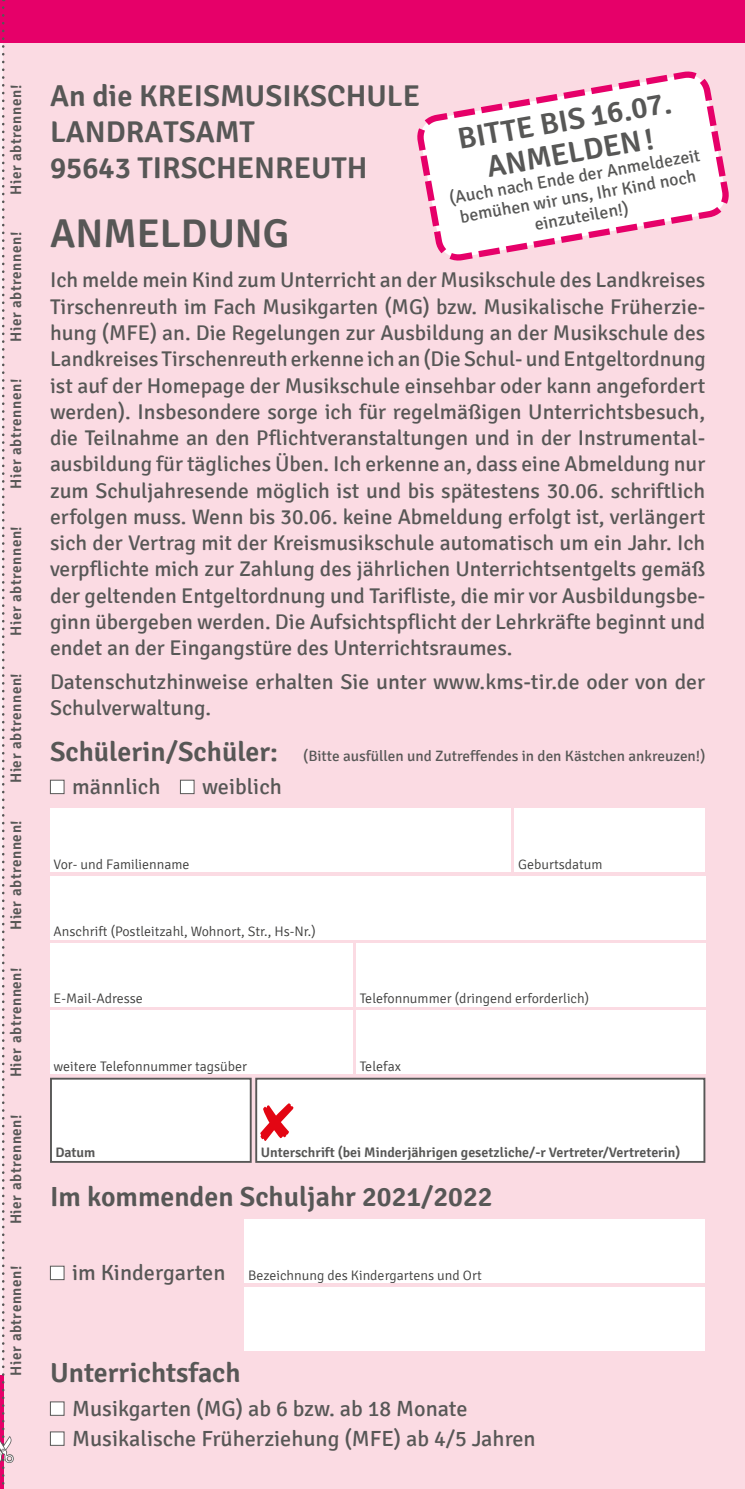
<style>
.page{position:relative;width:745px;height:1489px;background:#fff}
.page>*{position:absolute;margin:0;border:0;box-sizing:border-box;transform-origin:0 0}
.t1{font:600 40px "Signika";color:#575756}
.t2{font:600 30px/36px "Signika";color:#575756}
.t3{font:600 27.5px "Signika";color:#575756}
.t4{font:22px/30px "Signika";color:#575756}
.t5{font:21.25px/26.2px "Signika";color:#575756;text-align:justify}
.t6{font:17.5px/20px "Signika";color:#575756;text-align:center}
.t7{font:600 15.25px "Signika";letter-spacing:.04em;color:#575756}
.t8{font:15px "Signika";color:#575756}
.t9{font:300 13.75px "Signika";color:#3c3c3b}
.t10{font:600 13.75px "Signika";color:#575756}
.s1{font-weight:600;font-size:27.5px}
</style>
<div class="page">
<div style="left:3px;top:0;width:741px;height:1488px;background:#fbdbe3"></div>
<div style="left:0;top:0;width:744px;height:43px;background:#e60069"></div>
<svg style="left:0;top:8px;width:14px;height:1481px"></svg>
<div style="left:50px;top:780px;width:14px;height:13px;background:#fff"></div>
<div style="left:50px;top:779px;width:14px;height:15px;border:1px solid #575756"></div>
<div style="left:180px;top:780px;width:14px;height:13px;background:#fff"></div>
<div style="left:180px;top:779px;width:14px;height:15px;border:1px solid #575756"></div>
<div style="left:50px;top:1266px;width:14px;height:13px;background:#fff"></div>
<div style="left:50px;top:1265px;width:14px;height:14px;border:1px solid #575756"></div>
<div style="left:50px;top:1401px;width:14px;height:14px;background:#fff"></div>
<div style="left:50px;top:1431px;width:14px;height:14px;background:#fff"></div>
<svg style="left:417px;top:71px;width:312px;height:190px"></svg>
<div style="left:50px;top:808px;width:460px;height:64px;background:#fff"></div>
<div style="left:50px;top:875px;width:655px;height:64px;background:#fff"></div>
<div style="left:50px;top:943px;width:302px;height:63px;background:#fff"></div>
<div style="left:356px;top:943px;width:349px;height:63px;background:#fff"></div>
<div style="left:50px;top:1010px;width:302px;height:64px;background:#fff"></div>
<div style="left:51px;top:1078px;width:199px;height:83px;background:#fff"></div>
<div style="left:50px;top:1077px;width:201px;height:85px;border:2px solid #575756"></div>
<div style="left:256px;top:1078px;width:448px;height:83px;background:#fff"></div>
<div style="left:255px;top:1077px;width:450px;height:85px;border:2px solid #575756"></div>
<div style="left:356px;top:1010px;width:349px;height:64px;background:#fff"></div>
<div style="left:514px;top:808px;width:191px;height:64px;background:#fff"></div>
<div style="left:244px;top:1219px;width:461px;height:64px;background:#fff"></div>
<div style="left:244px;top:1286px;width:461px;height:64px;background:#fff"></div>
<svg style="left:260px;top:1103px;width:33px;height:37px"></svg>
<p class="t7" style="left:7px;top:195px;width:112px;rotate:-90deg">Hier abtrennen!</p>
<p class="t7" style="left:7px;top:342px;width:112px;rotate:-90deg">Hier abtrennen!</p>
<p class="t7" style="left:7px;top:489px;width:112px;rotate:-90deg">Hier abtrennen!</p>
<p class="t7" style="left:7px;top:636px;width:112px;rotate:-90deg">Hier abtrennen!</p>
<p class="t7" style="left:7px;top:783px;width:112px;rotate:-90deg">Hier abtrennen!</p>
<p class="t7" style="left:7px;top:930px;width:112px;rotate:-90deg">Hier abtrennen!</p>
<p class="t7" style="left:7px;top:1077px;width:112px;rotate:-90deg">Hier abtrennen!</p>
<p class="t7" style="left:7px;top:1224px;width:112px;rotate:-90deg">Hier abtrennen!</p>
<p class="t7" style="left:7px;top:1375px;width:112px;rotate:-90deg">Hier abtrennen!</p>
<h2 class="t2" style="left:50px;top:79px;width:371px">An die KREISMUSIKSCHULE<br>LANDRATSAMT<br>95643 TIRSCHENREUTH</h2>
<h2 class="t2" style="left:455px;top:124px;width:218px;line-height:32.5px;text-align:center;rotate:-10deg">BITTE BIS 16.07.<br>ANMELDEN!</h2>
<p class="t6" style="left:447px;top:189px;width:255px;rotate:-10deg">(Auch nach Ende der Anmeldezeit bemühen wir uns, Ihr Kind noch einzuteilen!)</p>
<h1 class="t1" style="left:50px;top:210px;width:241px">ANMELDUNG</h1>
<p class="t5" style="left:50px;top:267px;width:657px">Ich melde mein Kind zum Unterricht an der Musikschule des Landkreises Tirschenreuth im Fach Musikgarten (MG) bzw. Musikalische Früherzie&shy;hung (MFE) an. Die Regelungen zur Ausbildung an der Musikschule des Landkreises Tirschenreuth erkenne ich an (Die Schul- und Entgeltordnung ist auf der Homepage der Musikschule einsehbar oder kann angefordert werden). Insbesondere sorge ich für regelmäßigen Unterrichtsbesuch, die Teilnahme an den Pflichtveranstaltungen und in der Instrumental&shy;ausbildung für tägliches Üben. Ich erkenne an, dass eine Abmeldung nur zum Schuljahresende möglich ist und bis spätestens 30.06. schriftlich erfolgen muss. Wenn bis 30.06. keine Abmeldung erfolgt ist, verlängert sich der Vertrag mit der Kreismusikschule automatisch um ein Jahr. Ich verpflichte mich zur Zahlung des jährlichen Unterrichtsentgelts gemäß der geltenden Entgeltordnung und Tarifliste, die mir vor Ausbildungsbe&shy;ginn übergeben werden. Die Aufsichtspflicht der Lehrkräfte beginnt und endet an der Eingangstüre des Unterrichtsraumes.</p>
<p class="t5" style="left:50px;top:669px;width:656px">Datenschutzhinweise erhalten Sie unter www.kms-tir.de oder von der<br>Schulverwaltung.</p>
<p class="t8" style="left:50px;top:748px;width:656px"><span class="s1">Schülerin/Schüler:</span> (Bitte ausfüllen und Zutreffendes in den Kästchen ankreuzen!)</p>
<p class="t4" style="left:72px;top:772px;width:90px">männlich</p>
<p class="t4" style="left:202px;top:772px;width:81px">weiblich</p>
<p class="t9" style="left:54px;top:856px;width:137px">Vor- und Familienname</p>
<p class="t9" style="left:54px;top:923px;width:263px">Anschrift (Postleitzahl, Wohnort, Str., Hs-Nr.)</p>
<p class="t9" style="left:518px;top:856px;width:86px">Geburtsdatum</p>
<p class="t9" style="left:54px;top:991px;width:91px">E-Mail-Adresse</p>
<p class="t9" style="left:359px;top:991px;width:231px">Telefonnummer (dringend erforderlich)</p>
<p class="t9" style="left:54px;top:1058px;width:195px">weitere Telefonnummer tagsüber</p>
<p class="t9" style="left:359px;top:1058px;width:43px">Telefax</p>
<p class="t10" style="left:55px;top:1144px;width:41px">Datum</p>
<p class="t10" style="left:260px;top:1144px;width:421px">Unterschrift (bei Minderjährigen gesetzliche/-r Vertreter/Vertreterin)</p>
<p class="t3" style="left:50px;top:1180px;width:444px">Im kommenden Schuljahr 2021/2022</p>
<p class="t4" style="left:72px;top:1257px;width:155px">im Kindergarten</p>
<p class="t9" style="left:248px;top:1267px;width:235px">Bezeichnung des Kindergartens und Ort</p>
<p class="t3" style="left:50px;top:1356px;width:192px">Unterrichtsfach</p>
<p class="t4" style="left:72px;top:1393px;width:465px">Musikgarten (MG) ab 6 bzw. ab 18 Monate<br>Musikalische Früherziehung (MFE) ab 4/5 Jahren</p>
</div>
